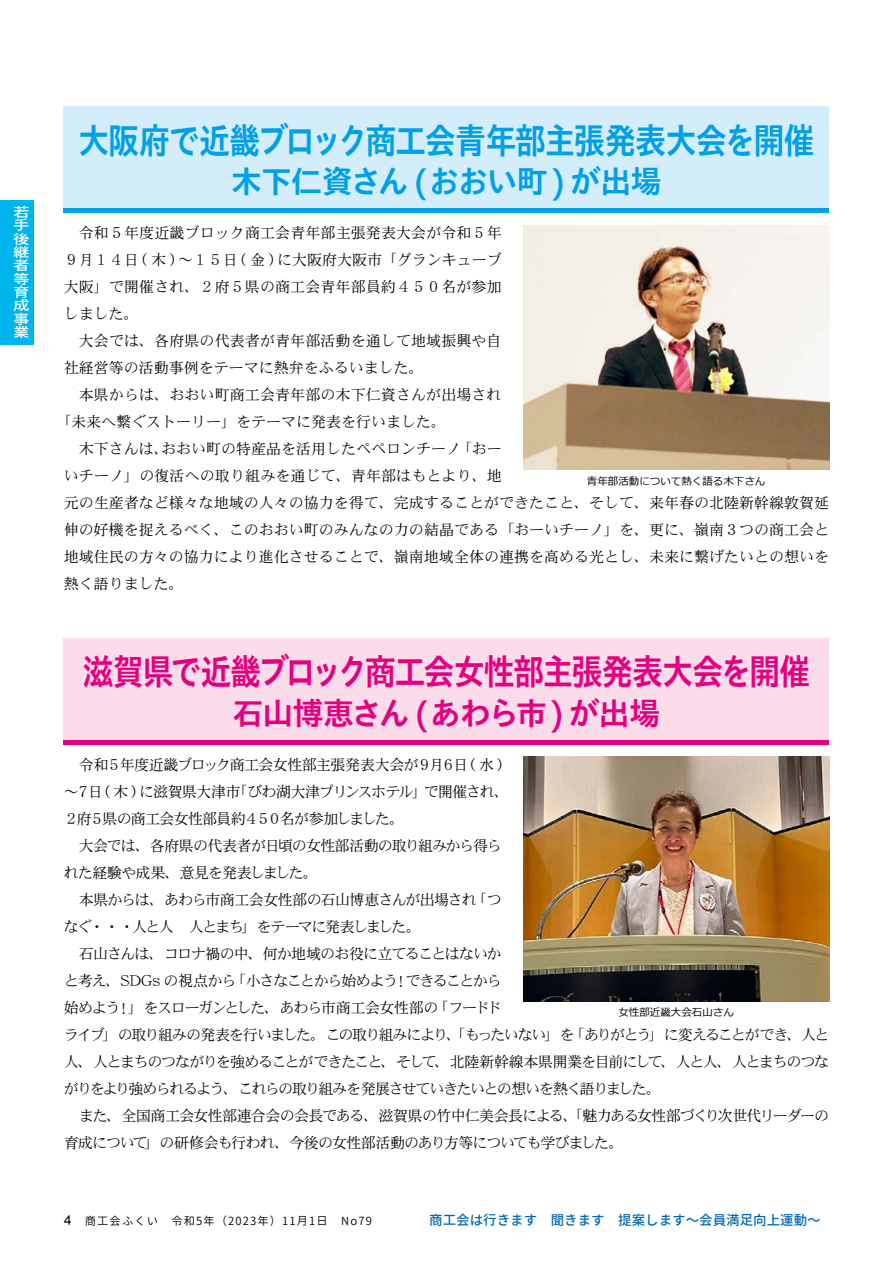
<style>
.page{position:relative;width:893px;height:1263px;background:#fff}
.page>*{position:absolute;margin:0;border:0;box-sizing:border-box;transform-origin:0 0}
.t1{font:36px "TB Go Std B";letter-spacing:-.05em;color:#00a0e9;scale:.87 1}
.t2{font:36px "TB Go Std B";letter-spacing:-.06em;color:#e4007f;scale:.87 1}
.t3{font:31.5px "TB Go Std B";letter-spacing:-.05em;color:#00a0e9}
.t4{font:31.5px "TB Go Std B";letter-spacing:-.055em;color:#e4007f}
.t5{font:15px/27px "DFHS Mincho W3 MP RKSJ H";letter-spacing:-.07em;color:#000}
.t6{font:15px "DFHS Mincho W3 MP RKSJ H";color:#000}
.t7{font:15px "DFHS Mincho W3 MP RKSJ H";letter-spacing:.005em;color:#000}
.t8{font:15px "DFHS Mincho W3 MP RKSJ H";letter-spacing:.01em;color:#000}
.t9{font:15px "DFHS Mincho W3 MP RKSJ H";letter-spacing:-.03em;color:#000}
.t10{font:500 13.5px "Gen Jyuu Gothic L";color:#0068b7}
.t11{font:500 13.35px/13.4px "Gen Jyuu Gothic L";color:#fff;text-align:justify;scale:1.23 1}
.t12{font:11.25px "Gen Jyuu Gothic L";letter-spacing:.1em;color:#000}
.t13{font:10.5px "Meiryo";color:#000}
.s1{font-family:"DFHS Gothic W5 MP RKSJ H";font-size:13.5px}
</style>
<div class="page">
<div style="left:64px;top:106px;width:765px;height:107px;background:#d3edfb"></div>
<div style="left:64px;top:638px;width:765px;height:106px;background:#fadcea"></div>
<div style="left:64px;top:208px;width:765px;height:5px;background:#00a0e9"></div>
<hr style="left:64px;top:740px;width:765px;height:4px;background:#e4007f">
<img style="left:523px;top:225px;width:306px;height:245px">
<img style="left:523px;top:757px;width:306px;height:244px">
<div style="left:0;top:200px;width:34px;height:144px;background:#00b4ed"></div>
<p class="t11" style="left:13px;top:205px;width:14px">若手後継者等育成事業</p>
<h1 class="t1" style="left:78px;top:109px;width:848px">大阪府で近畿ブロック商工会青年部主張発表大会を開催</h1>
<h2 class="t3" style="left:231px;top:154px;width:433px">木下仁資さん(おおい町)が出場</h2>
<p class="t7" style="left:64px;top:225px;width:439px">　令和５年度近畿ブロック商工会青年部主張発表大会が令和５年</p>
<p class="t6" style="left:64px;top:252px;width:439px">９月１４日 ( 木 ) 〜１５日 ( 金 ) に大阪府大阪市「グランキューブ</p>
<p class="t7" style="left:64px;top:279px;width:439px">大阪」で開催され、２府５県の商工会青年部員約４５０名が参加</p>
<p class="t9" style="left:64px;top:306px;width:76px">しました。</p>
<p class="t7" style="left:64px;top:333px;width:439px">　大会では、各府県の代表者が青年部活動を通して地域振興や自</p>
<p class="t6" style="left:64px;top:360px;width:361px">社経営等の活動事例をテーマに熱弁をふるいました。</p>
<p class="t7" style="left:64px;top:387px;width:439px">　本県からは、おおい町商工会青年部の木下仁資さんが出場され</p>
<p class="t6" style="left:56px;top:414px;width:391px">「未来へ繋ぐストーリー」をテーマに発表を行いました。</p>
<p class="t6" style="left:64px;top:441px;width:439px">　木下さんは、おおい町の特産品を活用したペペロンチーノ「おー</p>
<p class="t8" style="left:64px;top:468px;width:440px">いチーノ」の復活への取り組みを通じて、青年部はもとより、地</p>
<p class="t6" style="left:64px;top:495px;width:767px">元の生産者など様々な地域の人々の協力を得て、完成することができたこと、そして、来年春の北陸新幹線敦賀延</p>
<p class="t6" style="left:64px;top:522px;width:767px">伸の好機を捉えるべく、このおおい町のみんなの力の結晶である「おーいチーノ」を、更に、嶺南３つの商工会と</p>
<p class="t6" style="left:64px;top:549px;width:767px">地域住民の方々の協力により進化させることで、嶺南地域全体の連携を高める光とし、未来に繋げたいとの想いを</p>
<p class="t6" style="left:64px;top:576px;width:121px">熱く語りました。</p>
<p class="t13" style="left:587px;top:473px;width:180px">青年部活動について熱く語る木下さん</p>
<h1 class="t2" style="left:83px;top:641px;width:838px">滋賀県で近畿ブロック商工会女性部主張発表大会を開催</h1>
<h2 class="t4" style="left:232px;top:686px;width:429px">石山博恵さん(あわら市)が出場</h2>
<p class="t5" style="left:64px;top:751px;width:767px">　令和５年度近畿ブロック商工会女性部主張発表大会が９月６日 ( 水 )<br>〜７日 ( 木 ) に滋賀県大津市「びわ湖大津プリンスホテル」で開催され、<br>２府５県の商工会女性部員約４５０名が参加しました。<br>　大会では、各府県の代表者が日頃の女性部活動の取り組みから得ら<br>れた経験や成果、意見を発表しました。<br>　本県からは、あわら市商工会女性部の石山博恵さんが出場され「つ<br>なぐ・・・人と人　人とまち」をテーマに発表しました。<br>　石山さんは、コロナ禍の中、何か地域のお役に立てることはないか<br>と考え、SDGs の視点から「小さなことから始めよう！できることから<br>始めよう！」をスローガンとした、あわら市商工会女性部の「フードド<br>ライブ」の取り組みの発表を行いました。この取り組みにより、「もったいない」を「ありがとう」に変えることができ、人と人、人とまちのつながりを強めることができたこと、そして、北陸新幹線本県開業を目前にして、人と人、人とまちのつながりをより強められるよう、これらの取り組みを発展させていきたいとの想いを熱く語りました。<br>　また、全国商工会女性部連合会の会長である、滋賀県の竹中仁美会長による、「魅力ある女性部づくり次世代リーダーの育成について」の研修会も行われ、今後の女性部活動のあり方等についても学びました。</p>
<p class="t13" style="left:618px;top:1005px;width:117px">女性部近畿大会石山さん</p>
<p class="t12" style="left:64px;top:1212px;width:310px"><span class="s1">4　</span>商工会ふくい　令和5年（2023年）11月1日 No79</p>
<p class="t10" style="left:429px;top:1210px;width:393px">商工会は行きます 聞きます 提案します〜会員満足向上運動〜</p>
</div>
